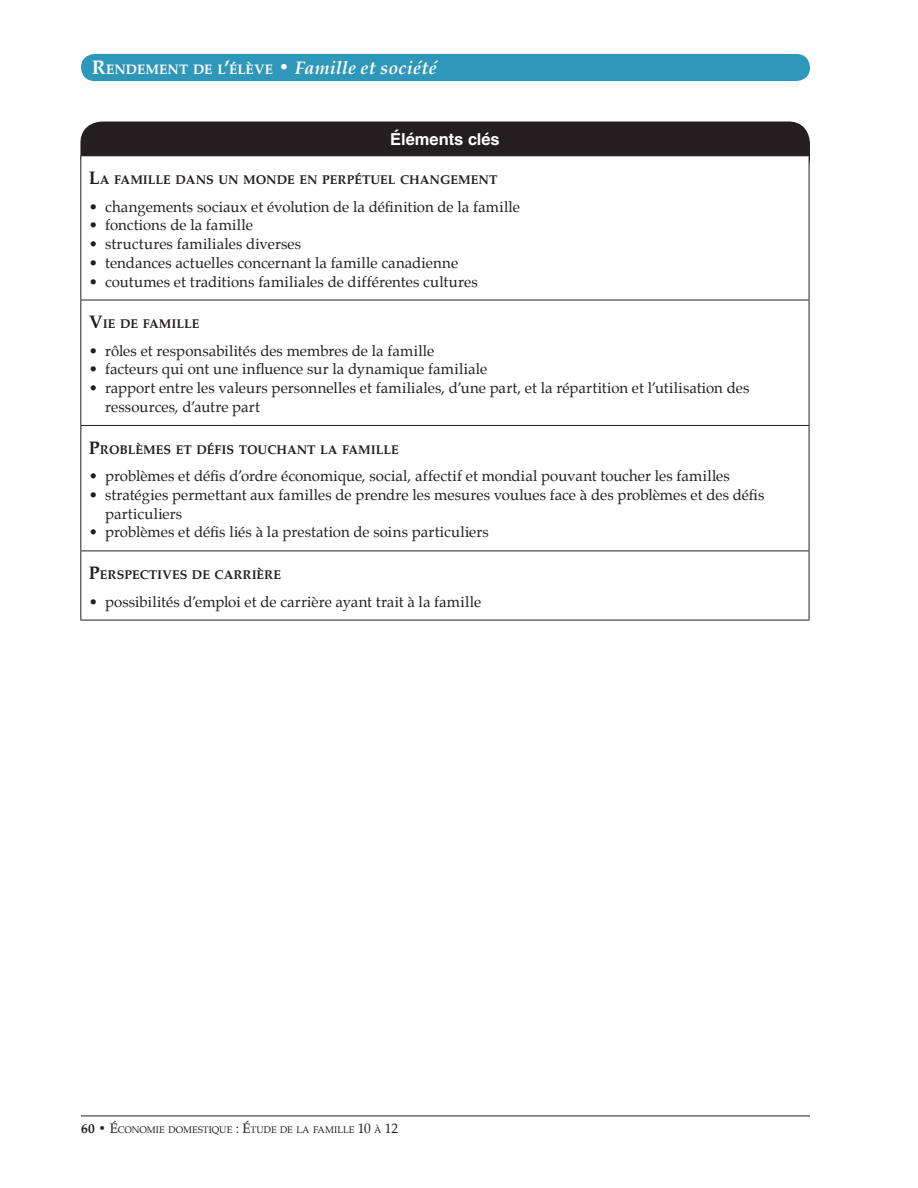
<style>
.page{position:relative;width:918px;height:1188px;background:#fff}
.page>*{position:absolute;margin:0;border:0;box-sizing:border-box;transform-origin:0 0}
.table_title{font:700 16.5px "Helvetica";color:#fff}
.Body_bullet{font:15px/18.8px "Palatino";letter-spacing:.005em;color:#231f20}
.Page_header{font:700 13.65px "Palatino";color:#fff}
.B_Head{font:700 12.6px "Palatino";color:#231f20}
.t1{font:9.45px "Palatino";color:#231f20}
.s1{font-size:19.5px}
.s2{font-style:italic;font-size:18px}
.s3{font-size:18px}
.s4{font-weight:700;font-size:13.5px}
.s5{font-size:13.5px}
</style>
<div class="page">
<div style="left:81px;top:54px;width:729px;height:27px;background:#2f97b9;border-radius:14px"></div>
<hr style="left:81px;top:1116px;width:729px;height:1px;background:#231f20">
<div style="left:80px;top:122px;width:730px;height:57px;background:#231f20;border-radius:22px"></div>
<svg style="left:81px;top:156px;width:728px;height:464px"></svg>
<hr style="left:80px;top:156px;width:1px;height:144px;background:#231f20">
<hr style="left:80px;top:300px;width:1px;height:125px;background:#231f20">
<hr style="left:80px;top:426px;width:1px;height:125px;background:#231f20">
<hr style="left:80px;top:551px;width:1px;height:69px;background:#231f20">
<hr style="left:809px;top:156px;width:1px;height:144px;background:#231f20">
<hr style="left:809px;top:300px;width:1px;height:125px;background:#231f20">
<hr style="left:809px;top:426px;width:1px;height:125px;background:#231f20">
<hr style="left:809px;top:551px;width:1px;height:69px;background:#231f20">
<hr style="left:80px;top:300px;width:729px;height:1px;background:#231f20">
<hr style="left:80px;top:425px;width:729px;height:1px;background:#231f20">
<hr style="left:80px;top:551px;width:729px;height:1px;background:#231f20">
<hr style="left:80px;top:620px;width:729px;height:1px;background:#231f20">
<p class="Page_header" style="left:92px;top:61px;width:346px"><span class="s1">R</span>ENDEMENT DE L<span class="s1">’</span>ÉLÈVE <span class="s1">•</span> <span class="s2">Famille et société</span></p>
<p class="table_title" style="left:390px;top:129px;width:111px">Éléments clés</p>
<p class="B_Head" style="left:89px;top:172px;width:410px"><span class="s3">L</span>A FAMILLE DANS UN MONDE EN PERPÉTUEL CHANGEMENT</p>
<p class="Body_bullet" style="left:89px;top:198px;width:433px">• changements sociaux et évolution de la définition de la famille</p>
<p class="Body_bullet" style="left:89px;top:217px;width:166px">• fonctions de la famille</p>
<p class="Body_bullet" style="left:89px;top:236px;width:214px">• structures familiales diverses</p>
<p class="Body_bullet" style="left:89px;top:255px;width:371px">• tendances actuelles concernant la famille canadienne</p>
<p class="Body_bullet" style="left:89px;top:273px;width:390px">• coutumes et traditions familiales de différentes cultures</p>
<p class="B_Head" style="left:89px;top:316px;width:112px"><span class="s3">V</span>IE DE FAMILLE</p>
<p class="Body_bullet" style="left:89px;top:342px;width:347px">• rôles et responsabilités des membres de la famille</p>
<p class="Body_bullet" style="left:89px;top:361px;width:400px">• facteurs qui ont une influence sur la dynamique familiale</p>
<p class="Body_bullet" style="left:105px;top:380px;width:646px;text-indent:-16px">• rapport entre les valeurs personnelles et familiales, d’une part, et la répartition et l’utilisation des ressources, d’autre part</p>
<p class="B_Head" style="left:89px;top:442px;width:311px"><span class="s3">P</span>ROBLÈMES ET DÉFIS TOUCHANT LA FAMILLE</p>
<p class="Body_bullet" style="left:89px;top:468px;width:643px">• problèmes et défis d’ordre économique, social, affectif et mondial pouvant toucher les familles</p>
<p class="Body_bullet" style="left:105px;top:487px;width:661px;text-indent:-16px">• stratégies permettant aux familles de prendre les mesures voulues face à des problèmes et des défis particuliers</p>
<p class="Body_bullet" style="left:89px;top:524px;width:401px">• problèmes et défis liés à la prestation de soins particuliers</p>
<p class="B_Head" style="left:89px;top:567px;width:194px"><span class="s3">P</span>ERSPECTIVES DE CARRIÈRE</p>
<p class="Body_bullet" style="left:89px;top:593px;width:394px">• possibilités d’emploi et de carrière ayant trait à la famille</p>
<p class="t1" style="left:81px;top:1123px;width:319px"><span class="s4">60 •</span> <span class="s5">É</span>CONOMIE DOMESTIQUE <span class="s5">: É</span>TUDE DE LA FAMILLE <span class="s5">10</span> À <span class="s5">12</span></p>
</div>
